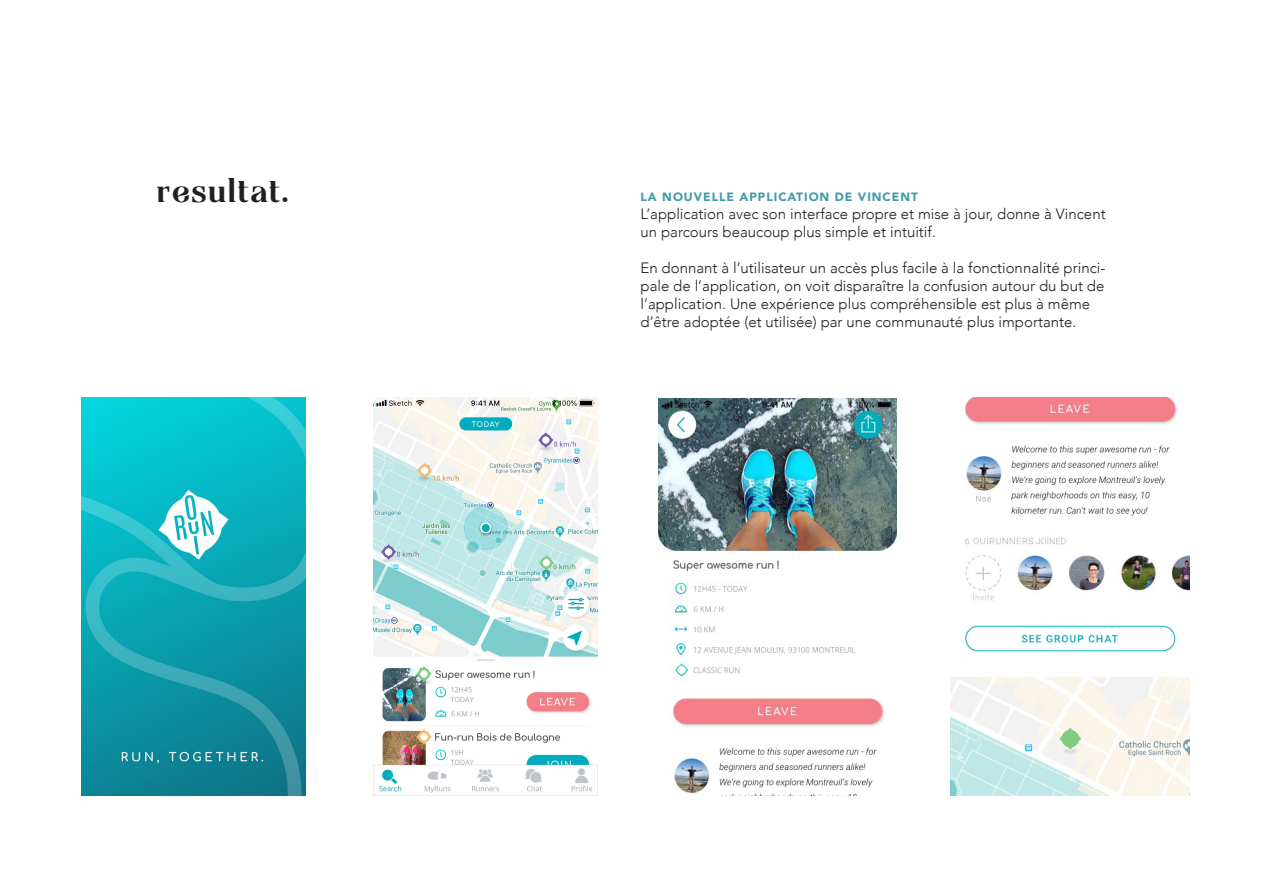
<style>
.page{position:relative;width:1263px;height:893px;background:#fff}
.page>*{position:absolute;margin:0;border:0;box-sizing:border-box;transform-origin:0 0}
.t1{font:30px "Agne";letter-spacing:.06em;color:#231f20}
.paragraph{font:300 15px/18px "Avenir";color:#231f20}
.heading2{font:900 12px "Avenir";letter-spacing:.08em;color:#419aa8}
</style>
<div class="page">
<img style="left:81px;top:398px;width:224px;height:397px">
<img style="left:373px;top:398px;width:224px;height:397px">
<img style="left:658px;top:398px;width:239px;height:397px">
<img style="left:951px;top:398px;width:238px;height:397px">
<p class="t1" style="left:157px;top:169px;width:133px">resultat.</p>
<p class="heading2" style="left:640px;top:186px;width:279px">LA NOUVELLE APPLICATION DE VINCENT</p>
<p class="paragraph" style="left:640px;top:204px;width:467px">L’application avec son interface propre et mise à jour, donne à Vincent un parcours beaucoup plus simple et intuitif.</p>
<p class="paragraph" style="left:640px;top:258px;width:466px">En donnant à l’utilisateur un accès plus facile à la fonctionnalité princi&shy;pale de l’application, on voit disparaître la confusion autour du but de l’application. Une expérience plus compréhensible est plus à même d’être adoptée (et utilisée) par une communauté plus importante.</p>
</div>
